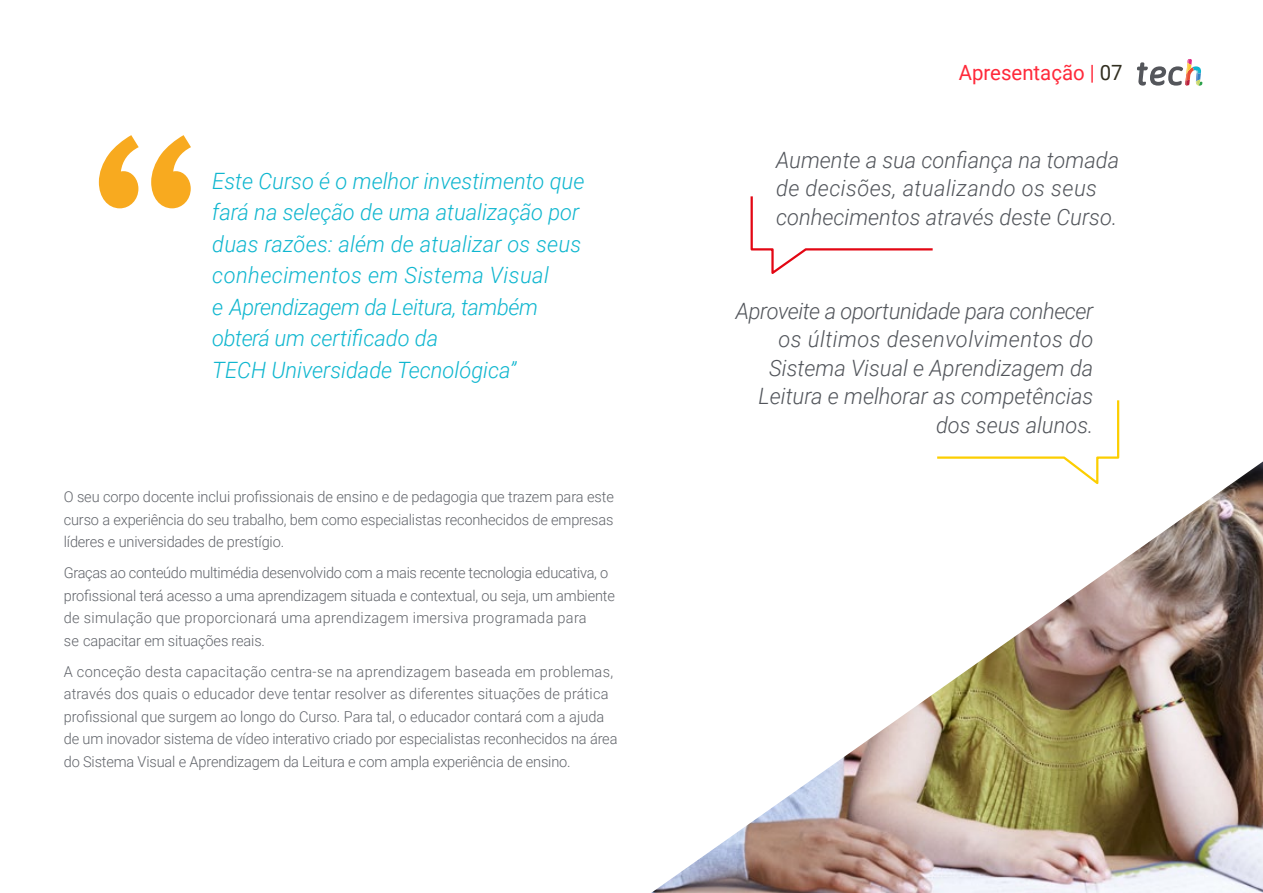
<style>
.page{position:relative;width:1263px;height:893px;background:#fff}
.page>*{position:absolute;margin:0;border:0;box-sizing:border-box;transform-origin:0 0}
.t1{font:italic 300 22.5px/28.5px "Roboto";color:#52555b;text-align:right}
.t2{font:italic 300 22.5px/31.5px "Roboto";color:#0fb6cf}
.t3{font:21px "Roboto";color:#ff293a}
.t4{font:300 15px/22.5px "Roboto";letter-spacing:-.01em;color:#61646a}
.s1{color:#312e20}
</style>
<div class="page">
<svg style="left:99px;top:135px;width:92px;height:73px"></svg>
<img style="left:651px;top:461px;width:612px;height:432px">
<svg style="left:935px;top:400px;width:185px;height:88px"></svg>
<svg style="left:750px;top:196px;width:183px;height:78px"></svg>
<svg style="left:1137px;top:59px;width:65px;height:27px"></svg>
<p class="t2" style="left:212px;top:164px;width:374px">Este Curso é o melhor investimento que fará na seleção de uma atualização por duas razões: além de atualizar os seus conhecimentos em Sistema Visual<br>e Aprendizagem da Leitura, também obterá um certificado da<br>TECH Universidade Tecnológica”</p>
<p class="t4" style="left:64px;top:485px;width:552px;text-align:justify">O seu corpo docente inclui profissionais de ensino e de pedagogia que trazem para este curso a experiência do seu trabalho, bem como especialistas reconhecidos de empresas líderes e universidades de prestígio.</p>
<p class="t4" style="left:64px;top:561px;width:553px">Graças ao conteúdo multimédia desenvolvido com a mais recente tecnologia educativa, o profissional terá acesso a uma aprendizagem situada e contextual, ou seja, um ambiente de simulação que proporcionará uma aprendizagem imersiva programada para<br>se capacitar em situações reais.</p>
<p class="t4" style="left:64px;top:660px;width:555px">A conceção desta capacitação centra-se na aprendizagem baseada em problemas, através dos quais o educador deve tentar resolver as diferentes situações de prática profissional que surgem ao longo do Curso. Para tal, o educador contará com a ajuda de um inovador sistema de vídeo interativo criado por especialistas reconhecidos na área do Sistema Visual e Aprendizagem da Leitura e com ampla experiência de ensino.</p>
<h2 class="t3" style="left:959px;top:57px;width:165px">Apresentação | <span class="s1">07</span></h2>
<h1 class="t1" style="left:776px;top:145px;width:345px;text-align:left">Aumente a sua confiança na tomada de decisões, atualizando os seus conhecimentos através deste Curso.</h1>
<h1 class="t1" style="left:736px;top:295px;width:359px">Aproveite a oportunidade para conhecer os últimos desenvolvimentos do<br>Sistema Visual e Aprendizagem da<br>Leitura e melhorar as competências dos seus alunos.</h1>
</div>
